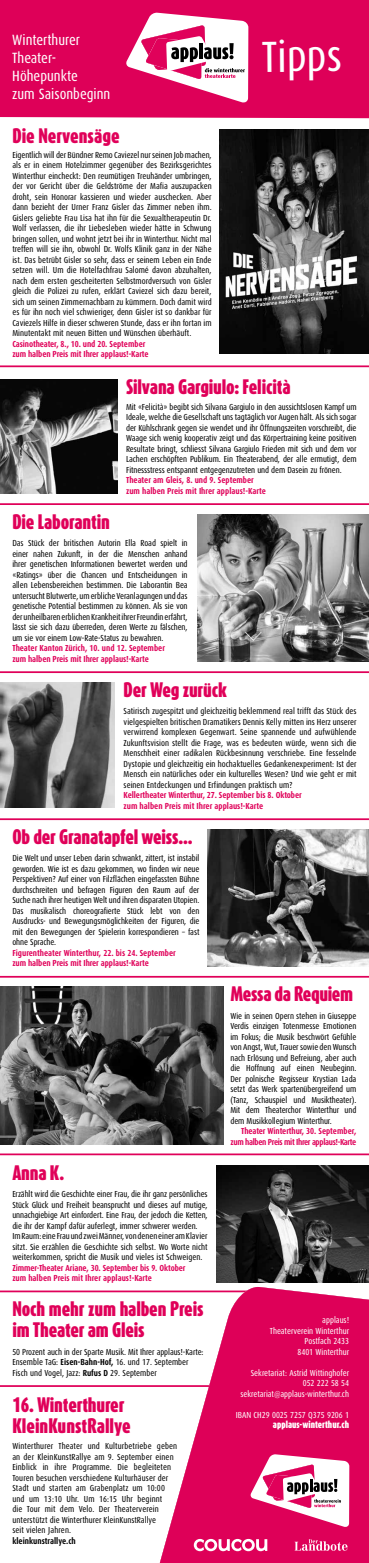
<style>
.page{position:relative;width:369px;height:1563px;background:#fff}
.page>*{position:absolute;margin:0;border:0;box-sizing:border-box;transform-origin:0 0}
.t1{font:43.75px "Dax Condensed";letter-spacing:-.01em;color:#fff}
.t2{font:900 17.5px/21px "Dax Compact";letter-spacing:-.01em;color:#e00059}
.t3{font:14.88px/17.8px "Dax Condensed";color:#fff}
.t4{font:8.75px/10.5px "Dax Condensed";color:#000;text-align:justify}
.t5{font:700 8.75px/10.5px "Dax Condensed";letter-spacing:-.01em;color:#e00059}
.t6{font:8.75px/10.5px "Dax Condensed";color:#fff;text-align:right}
.t7{font:700 8.75px/10.5px "Dax Condensed";letter-spacing:-.04em;color:#e00059;text-align:right}
.t8{font:900 8.75px "Dax Compact";color:#fff}
.t9{font:700 8.75px "Dax Condensed";color:#000}
.s1{font-weight:700}
</style>
<div class="page">
<hr style="left:0;top:1290px;width:274px;height:2px;background:#e00059">
<hr style="left:0;top:1385px;width:264px;height:2px;background:#e00059">
<img style="left:160px;top:1287px;width:208px;height:276px">
<div style="left:0;top:0;width:368px;height:117px;background:#de0058"></div>
<svg style="left:0;top:117px;width:368px;height:342px"></svg>
<svg style="left:250px;top:1454px;width:99px;height:73px"></svg>
<svg style="left:126px;top:13px;width:122px;height:89px"></svg>
<svg style="left:193px;top:1539px;width:74px;height:12px"></svg>
<svg style="left:294px;top:1539px;width:53px;height:11px"></svg>
<svg style="left:368px;top:515px;width:1px;height:20px"></svg>
<img style="left:219px;top:130px;width:149px;height:224px">
<img style="left:197px;top:514px;width:171px;height:147px">
<hr style="left:0;top:365px;width:368px;height:2px;background:#e00059">
<hr style="left:0;top:503px;width:368px;height:2px;background:#e00059">
<hr style="left:0;top:671px;width:368px;height:2px;background:#e00059">
<hr style="left:0;top:818px;width:368px;height:2px;background:#e00059">
<hr style="left:0;top:1153px;width:368px;height:2px;background:#e00059">
<img style="left:0;top:986px;width:223px;height:159px">
<img style="left:0;top:683px;width:115px;height:124px">
<img style="left:216px;top:1165px;width:152px;height:117px">
<img style="left:0;top:379px;width:117px;height:115px">
<img style="left:207px;top:830px;width:161px;height:136px">
<hr style="left:0;top:976px;width:368px;height:1px;background:#e00059">
<h3 class="t3" style="left:12px;top:31px;width:99px">Winterthurer<br>Theater-<br>Höhepunkte<br>zum Saisonbeginn</h3>
<h2 class="t2" style="left:12px;top:125px;width:109px">Die Nervensäge</h2>
<p class="t4" style="left:12px;top:149px;width:200px">Eigentlich will der Bündner Remo Caviezel nur seinen Job machen, als er in einem Hotelzimmer gegenüber des Bezirksgerichtes Winterthur eincheckt: Den reumütigen Treuhänder umbringen, der vor Gericht über die Geldströme der Mafia auszupacken droht, sein Honorar kassieren und wieder auschecken. Aber dann bezieht der Urner Franz Gisler das Zimmer neben ihm.<br>Gislers geliebte Frau Lisa hat ihn für die Sexualtherapeutin Dr.<br>Wolf verlassen, die ihr Liebesleben wieder hätte in Schwung bringen sollen, und wohnt jetzt bei ihr in Winterthur. Nicht mal treffen will sie ihn, obwohl Dr. Wolfs Klinik ganz in der Nähe ist. Das betrübt Gisler so sehr, dass er seinem Leben ein Ende setzen will. Um die Hotelfachfrau Salomé davon abzuhalten, nach dem ersten gescheiterten Selbstmordversuch von Gisler gleich die Polizei zu rufen, erklärt Caviezel sich dazu bereit, sich um seinen Zimmernachbarn zu kümmern. Doch damit wird es für ihn noch viel schwieriger, denn Gisler ist so dankbar für Caviezels Hilfe in dieser schweren Stunde, dass er ihn fortan im Minutentakt mit neuen Bitten und Wünschen überhäuft.</p>
<p class="t5" style="left:12px;top:338px;width:138px">Casinotheater, 8., 10. und 20. September zum halben Preis mit Ihrer applaus!-Karte</p>
<h2 class="t2" style="left:126px;top:376px;width:166px">Silvana Gargiulo: Felicità</h2>
<p class="t4" style="left:126px;top:401px;width:232px">Mit «Felicità» begibt sich Silvana Gargiulo in den aussichtslosen Kampf um Ideale, welche die Gesellschaft uns tagtäglich vor Augen hält. Als sich sogar der Kühlschrank gegen sie wendet und ihr Öffnungszeiten vorschreibt, die Waage sich wenig kooperativ zeigt und das Körpertraining keine positiven Resultate bringt, schliesst Silvana Gargiulo Frieden mit sich und dem vor Lachen erschöpften Publikum. Ein Theaterabend, der alle ermutigt, dem Fitnessstress entspannt entgegenzutreten und dem Dasein zu frönen.</p>
<p class="t5" style="left:126px;top:475px;width:141px">Theater am Gleis, 8. und 9. September zum halben Preis mit Ihrer applaus!-Karte</p>
<h2 class="t2" style="left:12px;top:511px;width:99px">Die Laborantin</h2>
<p class="t4" style="left:12px;top:538px;width:176px">Das Stück der britischen Autorin Ella Road spielt in einer nahen Zukunft, in der die Menschen anhand ihrer genetischen Informationen bewertet werden und «Ratings» über die Chancen und Entscheidungen in allen Lebensbereichen bestimmen. Die Laborantin Bea untersucht Blutwerte, um erbliche Veranlagungen und das genetische Potential bestimmen zu können. Als sie von der unheilbaren erblichen Krankheit ihrer Freundin erfährt, lässt sie sich dazu überreden, deren Werte zu fälschen, um sie vor einem Low-Rate-Status zu bewahren.</p>
<p class="t5" style="left:12px;top:643px;width:154px">Theater Kanton Zürich, 10. und 12. September zum halben Preis mit Ihrer applaus!-Karte</p>
<h1 class="t1" style="left:261px;top:32px;width:82px">Tipps</h1>
<h2 class="t2" style="left:123px;top:679px;width:105px">Der Weg zurück</h2>
<p class="t4" style="left:123px;top:706px;width:234px">Satirisch zugespitzt und gleichzeitig beklemmend real trifft das Stück des vielgespielten britischen Dramatikers Dennis Kelly mitten ins Herz unserer verwirrend komplexen Gegenwart. Seine spannende und aufwühlende Zukunftsvision stellt die Frage, was es bedeuten würde, wenn sich die Menschheit einer radikalen Rückbesinnung verschriebe. Eine fesselnde Dystopie und gleichzeitig ein hochaktuelles Gedankenexperiment: Ist der Mensch ein natürliches oder ein kulturelles Wesen? Und wie geht er mit seinen Entdeckungen und Erfindungen praktisch um?</p>
<p class="t5" style="left:123px;top:790px;width:179px">Kellertheater Winterthur, 27. September bis 8. Oktober zum halben Preis mit Ihrer applaus!-Karte</p>
<h2 class="t2" style="left:12px;top:826px;width:182px">Ob der Granatapfel weiss...</h2>
<p class="t4" style="left:12px;top:853px;width:188px">Die Welt und unser Leben darin schwankt, zittert, ist instabil geworden. Wie ist es dazu gekommen, wo finden wir neue Perspektiven? Auf einer von Filzflächen eingefassten Bühne durchschreiten und befragen Figuren den Raum auf der Suche nach ihrer heutigen Welt und ihren disparaten Utopien.<br>Das musikalisch choreografierte Stück lebt von den Ausdrucks- und Bewegungsmöglichkeiten der Figuren, die mit den Bewegungen der Spielerin korrespondieren – fast ohne Sprache.</p>
<p class="t5" style="left:12px;top:947px;width:165px">Figurentheater Winterthur, 22. bis 24. September zum halben Preis mit Ihrer applaus!-Karte</p>
<h2 class="t2" style="left:12px;top:1162px;width:53px">Anna K.</h2>
<p class="t4" style="left:12px;top:1189px;width:197px;text-align:left">Erzählt wird die Geschichte einer Frau, die ihr ganz persönliches Stück Glück und Freiheit beansprucht und dieses auf mutige, unnachgiebige Art einfordert. Eine Frau, der jedoch die Ketten, die ihr der Kampf dafür auferlegt, immer schwerer werden.<br>Im Raum: eine Frau und zwei Männer, von denen einer am Klavier sitzt. Sie erzählen die Geschichte sich selbst. Wo Worte nicht weiterkommen, spricht die Musik und vieles ist Schweigen.</p>
<p class="t5" style="left:12px;top:1262px;width:174px">Zimmer-Theater Ariane, 30. September bis 9. Oktober zum halben Preis mit Ihrer applaus!-Karte</p>
<h2 class="t2" style="left:12px;top:1297px;width:192px">Noch mehr zum halben Preis im Theater am Gleis</h2>
<p class="t4" style="left:12px;top:1346px;width:192px;text-align:left">50 Prozent auch in der Sparte Musik. Mit Ihrer applaus!-Karte:<br>Ensemble TaG: <span class="s1">Eisen-Bahn-Hof,</span> 16. und 17. September<br>Fisch und Vogel, Jazz: <span class="s1">Rufus D</span> 29. September</p>
<h2 class="t2" style="left:12px;top:1393px;width:120px">16. Winterthurer<br>KleinKunstRallye</h2>
<p class="t4" style="left:12px;top:1441px;width:166px;text-align:left">Winterthurer Theater und Kulturbetriebe geben an der KleinKunstRallye am 9. September einen Einblick in ihre Programme. Die begleiteten Touren besuchen verschiedene Kulturhäuser der Stadt und starten am Grabenplatz um 10:00 und um 13:10 Uhr. Um 16:15 Uhr beginnt<br>die Tour mit dem Velo. Der Theaterverein unterstützt die Winterthurer KleinKunstRallye<br>seit vielen Jahren.</p>
<p class="t9" style="left:12px;top:1536px;width:65px">kleinkunstrallye.ch</p>
<h2 class="t2" style="left:230px;top:983px;width:124px">Messa da Requiem</h2>
<p class="t4" style="left:230px;top:1010px;width:127px">Wie in seinen Opern stehen in Giuseppe Verdis einzigen Totenmesse Emotionen im Fokus; die Musik beschwört Gefühle von Angst, Wut, Trauer sowie den Wunsch nach Erlösung und Befreiung, aber auch die Hoffnung auf einen Neubeginn.<br>Der polnische Regisseur Krystian Lada setzt das Werk spartenübergreifend um (Tanz, Schauspiel und Musiktheater).<br>Mit dem Theaterchor Winterthur und dem Musikkollegium Winterthur.</p>
<p class="t7" style="left:230px;top:1126px;width:127px">Theater Winterthur, 30. September, zum halben Preis mit Ihrer applaus!-Karte</p>
<p class="t6" style="left:270px;top:1315px;width:81px">applaus!<br>Theaterverein Winterthur<br>Postfach 2433<br>8401 Winterthur</p>
<p class="t6" style="left:240px;top:1367px;width:110px">Sekretariat: Astrid Wittinghofer<br>052 222 58 54 sekretariat@applaus-winterthur.ch</p>
<p class="t6" style="left:235px;top:1409px;width:115px">IBAN CH29 0025 7257 Q375 9206 1</p>
<p class="t8" style="left:272px;top:1419px;width:78px">applaus-winterthur.ch</p>
</div>
